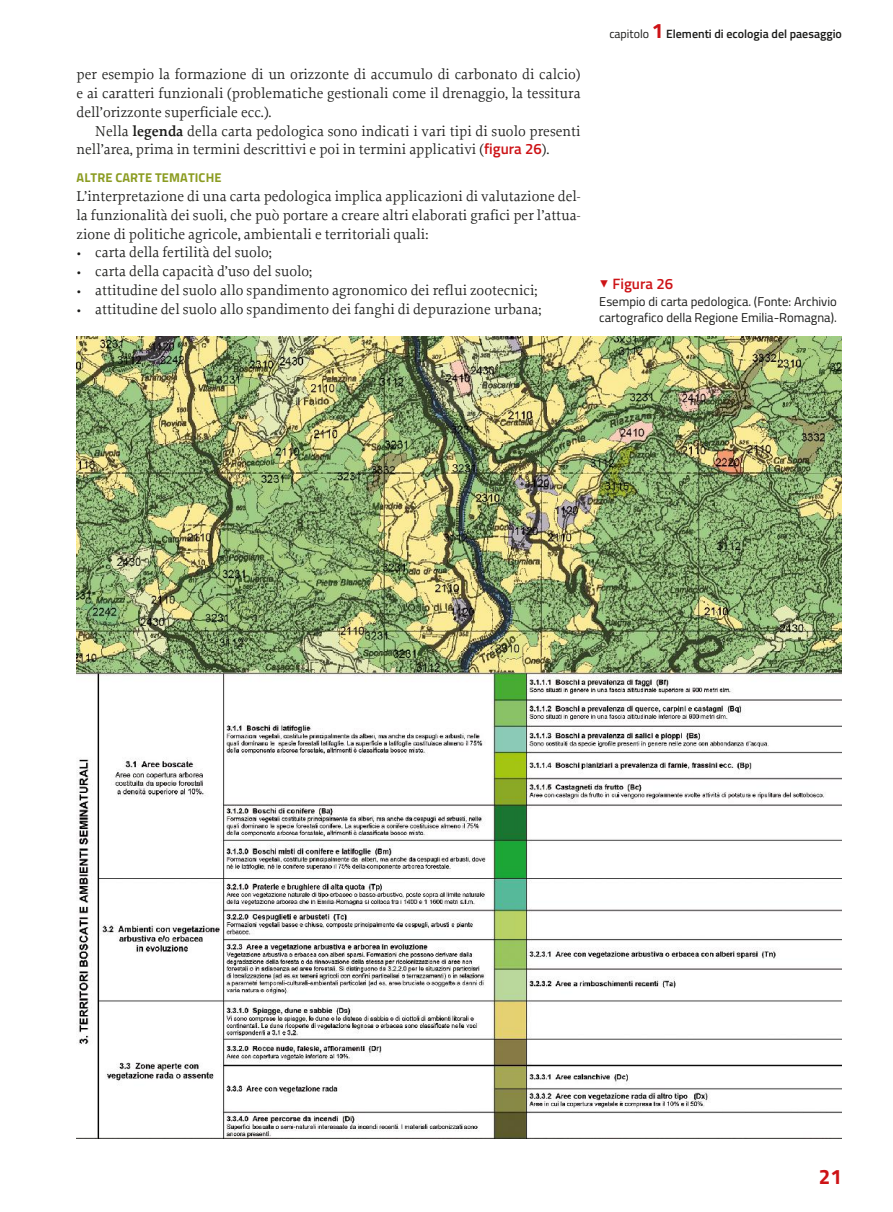
<style>
.page{position:relative;width:893px;height:1212px;background:#fff}
.page>*{position:absolute;margin:0;border:0;box-sizing:border-box;transform-origin:0 0}
.t1{font:700 21px "Titillium";color:#cd1316}
.t2{font:15px/18.8px "Proforma";color:#1a1a18;text-align:justify}
.t3{font:600 15px "Titillium";color:#cd1316}
.t4{font:12.75px/16.5px "Titillium";color:#1a1a18}
.t5{font:700 12.75px "Titillium";letter-spacing:.01em;color:#8b9c21}
.t6{font:600 12px "Titillium";color:#1a1a18}
.s1{font-weight:600}
.s2{font-family:"Titillium";font-weight:600;color:#cd1316}
.s3{font-weight:400}
.s4{font-weight:700;font-size:21px;color:#cd1316}
</style>
<div class="page">
<img style="left:77px;top:336px;width:764px;height:802px">
<p class="t2" style="left:77px;top:66px;width:506px">per esempio la formazione di un orizzonte di accumulo di carbonato di calcio) e ai caratteri funzionali (problematiche gestionali come il drenaggio, la tessitura dell’orizzonte superficiale ecc.).</p>
<p class="t2" style="left:77px;top:123px;width:506px;text-indent:19px">Nella <span class="s1">legenda</span> della carta pedologica sono indicati i vari tipi di suolo presenti nell’area, prima in termini descrittivi e poi in termini applicativi (<span class="s2">figura 26</span>).</p>
<p class="t5" style="left:77px;top:174px;width:146px">ALTRE CARTE TEMATICHE</p>
<p class="t2" style="left:77px;top:188px;width:506px">L’interpretazione di una carta pedologica implica applicazioni di valutazione del&shy;la funzionalità dei suoli, che può portare a creare altri elaborati grafici per l’attua&shy;zione di politiche agricole, ambientali e territoriali quali:</p>
<p class="t2" style="left:77px;top:244px;width:197px">• carta della fertilità del suolo;</p>
<p class="t2" style="left:77px;top:263px;width:237px">• carta della capacità d’uso del suolo;</p>
<p class="t2" style="left:77px;top:282px;width:463px">• attitudine del suolo allo spandimento agronomico dei reflui zootecnici;</p>
<p class="t2" style="left:77px;top:301px;width:466px">• attitudine del suolo allo spandimento dei fanghi di depurazione urbana;</p>
<p class="t6" style="left:609px;top:30px;width:234px"><span class="s3">capitolo</span> <span class="s4">1</span> Elementi di ecologia del paesaggio</p>
<p class="t3" style="left:612px;top:279px;width:62px">Figura 26</p>
<p class="t4" style="left:599px;top:295px;width:239px">Esempio di carta pedologica. (Fonte: Archivio cartografico della Regione Emilia-Romagna).</p>
<h1 class="t1" style="left:819px;top:1170px;width:25px">21</h1>
</div>
